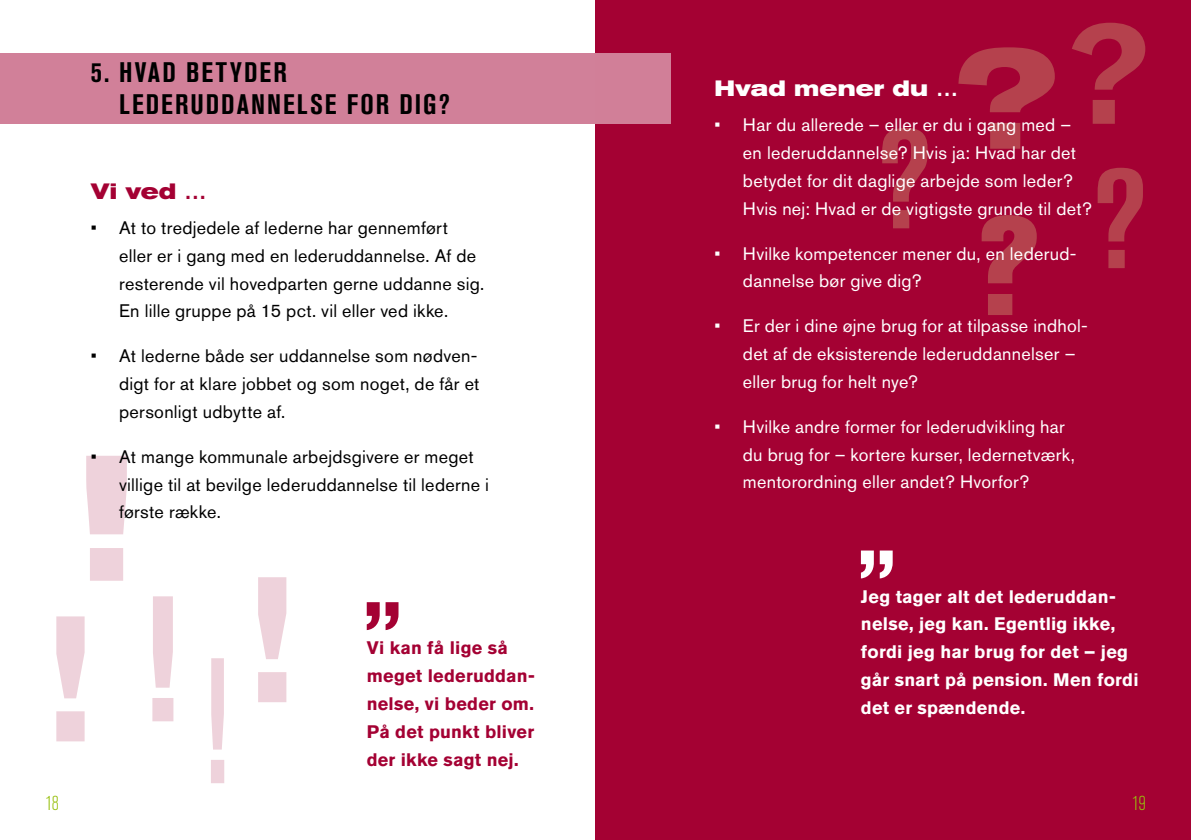
<style>
.page{position:relative;width:1191px;height:840px;background:#fff}
.page>*{position:absolute;margin:0;border:0;box-sizing:border-box;transform-origin:0 0}
.t1{font:700 condensed 28px/32px "Akzidenz Grotesk BE";letter-spacing:.075em;color:#000}
.t2{font:700 expanded 22px "Akzidenz Grotesk BE";letter-spacing:.005em;color:#fff}
.t3{font:700 expanded 22px "Akzidenz Grotesk BE";color:#a40133}
.t4{font:300 condensed 20px "Akzidenz Grotesk BE";color:#97bf0d}
.t5{font:18px/27.8px "Akzidenz Grotesk BE";letter-spacing:.015em;color:#fff}
.t6{font:18px/27.8px "Akzidenz Grotesk BE";letter-spacing:.015em;color:#000}
.t7{font:700 18px/27.8px "Akzidenz Grotesk BE";letter-spacing:.015em;color:#fff}
.t8{font:700 18px/27.8px "Akzidenz Grotesk BE";letter-spacing:.015em;color:#a40133}
</style>
<div class="page">
<div style="left:595px;top:0;width:596px;height:839px;background:#a40133"></div>
<svg style="left:0;top:53px;width:1055px;height:71px;fill:#d18099"></svg>
<div style="left:595px;top:53px;width:76px;height:71px;background:#d17f98"></div>
<svg style="left:86px;top:455px;width:41px;height:125px"></svg>
<svg style="left:258px;top:577px;width:28px;height:124px"></svg>
<svg style="left:152px;top:596px;width:21px;height:125px"></svg>
<svg style="left:211px;top:658px;width:13px;height:124px;background:#f0d8e0"></svg>
<svg style="left:56px;top:616px;width:29px;height:125px"></svg>
<svg style="left:1097px;top:168px;width:46px;height:100px"></svg>
<svg style="left:981px;top:215px;width:55px;height:100px"></svg>
<svg style="left:958px;top:47px;width:96px;height:102px"></svg>
<svg style="left:882px;top:128px;width:45px;height:100px"></svg>
<svg style="left:1072px;top:23px;width:73px;height:101px"></svg>
<svg style="left:861px;top:550px;width:31px;height:28px"></svg>
<svg style="left:367px;top:602px;width:31px;height:27px"></svg>
<h1 class="t1" style="left:119px;top:56px;width:332px;text-indent:-28px">5. HVAD BETYDER<br>LEDERUDDANNELSE FOR DIG?</h1>
<p class="t3" style="left:91px;top:178px;width:117px">Vi ved …</p>
<p class="t6" style="left:119px;top:213px;width:367px;text-indent:-28px">• At to tredjedele af lederne har gennemført eller er i gang med en lederuddannelse. Af de resterende vil hovedparten gerne uddanne sig.<br>En lille gruppe på 15 pct. vil eller ved ikke.</p>
<p class="t6" style="left:119px;top:342px;width:362px;text-align:justify;text-indent:-28px">• At lederne både ser uddannelse som nødven&shy;digt for at klare jobbet og som noget, de får et personligt udbytte af.</p>
<p class="t6" style="left:119px;top:442px;width:371px;text-indent:-28px">• At mange kommunale arbejdsgivere er meget villige til at bevilge lederuddannelse til lederne i første række.</p>
<p class="t8" style="left:367px;top:633px;width:170px">Vi kan få lige så meget lederuddan&shy;nelse, vi beder om.<br>På det punkt bliver der ikke sagt nej.</p>
<p class="t2" style="left:714px;top:76px;width:245px">Hvad mener du …</p>
<p class="t5" style="left:743px;top:111px;width:350px;text-indent:-28px">• Har du allerede – eller er du i gang med – en lederuddannelse? Hvis ja: Hvad har det betydet for dit daglige arbejde som leder?<br>Hvis nej: Hvad er de vigtigste grunde til det?</p>
<p class="t5" style="left:743px;top:239px;width:335px;text-indent:-28px">• Hvilke kompetencer mener du, en lederud&shy;dannelse bør give dig?</p>
<p class="t5" style="left:743px;top:312px;width:346px;text-indent:-28px">• Er der i dine øjne brug for at tilpasse indhol&shy;det af de eksisterende lederuddannelser – eller brug for helt nye?</p>
<p class="t5" style="left:743px;top:412px;width:333px;text-indent:-28px">• Hvilke andre former for lederudvikling har du brug for – kortere kurser, ledernetværk, mentorordning eller andet? Hvorfor?</p>
<p class="t7" style="left:861px;top:582px;width:279px">Jeg tager alt det lederuddan&shy;nelse, jeg kan. Egentlig ikke, fordi jeg har brug for det – jeg går snart på pension. Men fordi det er spændende.</p>
<p class="t4" style="left:45px;top:791px;width:15px">18</p>
<p class="t4" style="left:1132px;top:791px;width:15px">19</p>
</div>
